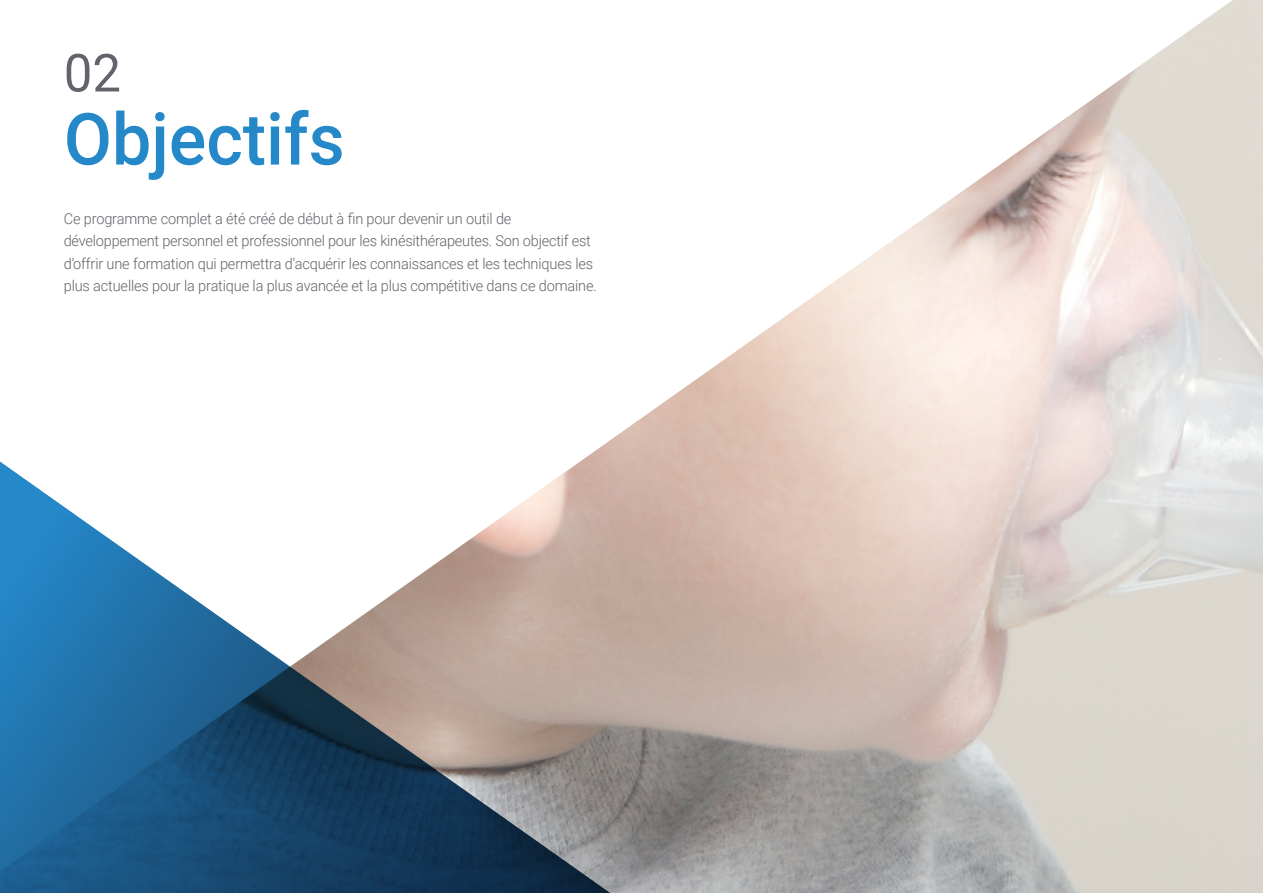
<style>
.page{position:relative;width:1263px;height:893px;background:#fff}
.page>*{position:absolute;margin:0;border:0;box-sizing:border-box;transform-origin:0 0}
.t1{font:500 72px "Roboto";color:#2488c9}
.t2{font:52.5px "Roboto";color:#61646a}
.t3{font:300 15px/22.5px "Roboto";letter-spacing:-.01em;color:#61646a}
</style>
<div class="page">
<img style="left:602px;top:0;width:661px;height:893px">
<svg style="left:0;top:446px;width:640px;height:447px"></svg>
<h2 class="t2" style="left:64px;top:36px;width:59px">02</h2>
<h1 class="t1" style="left:64px;top:89px;width:282px">Objectifs</h1>
<p class="t3" style="left:64px;top:207px;width:535px">Ce programme complet a été créé de début à fin pour devenir un outil de développement personnel et professionnel pour les kinésithérapeutes. Son objectif est d’offrir une formation qui permettra d'acquérir les connaissances et les techniques les plus actuelles pour la pratique la plus avancée et la plus compétitive dans ce domaine.</p>
</div>
